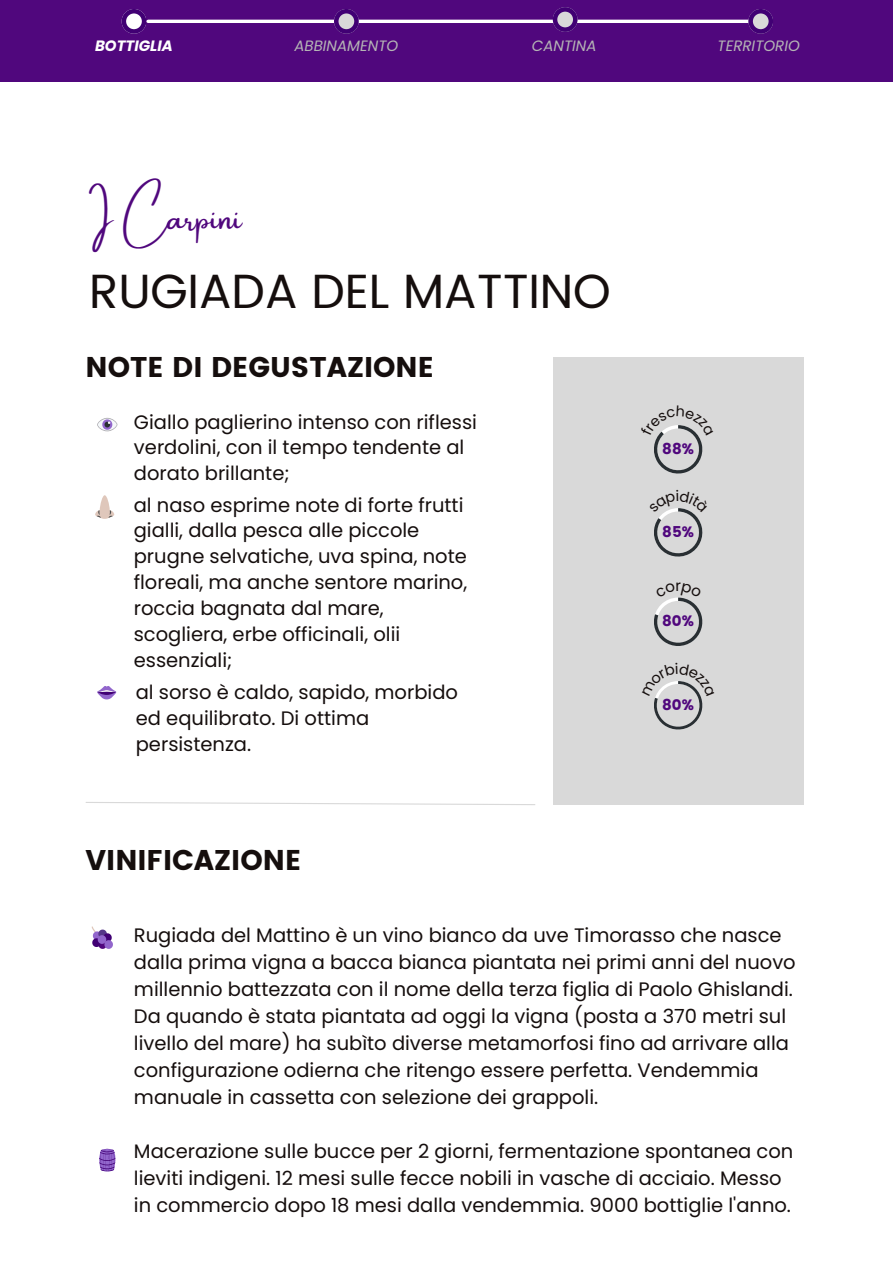
<style>
.page{position:relative;width:893px;height:1264px;background:#fff}
.page>*{position:absolute;margin:0;border:0;box-sizing:border-box;transform-origin:0 0}
.t1{font:48px "Poppins";letter-spacing:-.005em;color:#150e0d}
.t2{font:34.35px "Amsterdam One";color:#50077d}
.t3{font:28.5px "Poppins";color:#150e0d}
.t4{font:19.5px/25.8px "Poppins";color:#150e0d}
.t5{font:italic 15px "Poppins";color:#b5b5b5}
.t6{font:15px "Poppins";color:#50077d}
.t7{font:italic 700 15px "Poppins";color:#fff}
</style>
<div class="page">
<svg style="left:97px;top:418px;width:20px;height:13px"></svg>
<svg style="left:98px;top:418px;width:19px;height:12px"></svg>
<svg style="left:102px;top:419px;width:10px;height:11px"></svg>
<svg style="left:95px;top:495px;width:19px;height:24px"></svg>
<svg style="left:97px;top:686px;width:19px;height:13px"></svg>
<svg style="left:99px;top:1148px;width:17px;height:23px"></svg>
<svg style="left:92px;top:926px;width:21px;height:22px"></svg>
<div style="left:0;top:0;width:892px;height:82px;background:#50077d"></div>
<svg style="left:122px;top:9px;width:24px;height:25px"></svg>
<hr style="left:148px;top:20px;width:610px;height:3px;background:#fff">
<svg style="left:334px;top:9px;width:25px;height:25px"></svg>
<svg style="left:748px;top:9px;width:25px;height:25px"></svg>
<svg style="left:552px;top:7px;width:25px;height:25px"></svg>
<div style="left:552px;top:357px;width:251px;height:447px;background:#d9d9d9"></div>
<svg style="left:85px;top:802px;width:450px;height:3px"></svg>
<svg style="left:654px;top:425px;width:49px;height:48px"></svg>
<svg style="left:654px;top:597px;width:48px;height:49px"></svg>
<svg style="left:654px;top:508px;width:49px;height:48px"></svg>
<svg style="left:654px;top:681px;width:49px;height:48px"></svg>
<p class="t7" style="left:95px;top:35px;width:79px">BOTTIGLIA</p>
<p class="t5" style="left:294px;top:35px;width:105px">ABBINAMENTO</p>
<p class="t5" style="left:532px;top:35px;width:66px">CANTINA</p>
<p class="t5" style="left:717px;top:35px;width:84px">TERRITORIO</p>
<h2 class="t2" style="left:89px;top:199px;width:154px">I Carpini</h2>
<h1 class="t1" style="left:89px;top:263px;width:523px">RUGIADA DEL MATTINO</h1>
<h3 class="t3" style="left:85px;top:351px;width:350px">NOTE DI DEGUSTAZIONE</h3>
<p class="t4" style="left:134px;top:409px;width:344px">Giallo paglierino intenso con riflessi verdolini, con il tempo tendente al dorato brillante;</p>
<p class="t4" style="left:134px;top:492px;width:335px">al naso esprime note di forte frutti gialli, dalla pesca alle piccole prugne selvatiche, uva spina, note floreali, ma anche sentore marino, roccia bagnata dal mare, scogliera, erbe officinali, olii essenziali;</p>
<p class="t4" style="left:136px;top:679px;width:324px">al sorso è caldo, sapido, morbido ed equilibrato. Di ottima persistenza.</p>
<h3 class="t3" style="left:85px;top:843px;width:217px">VINIFICAZIONE</h3>
<p class="t6" style="left:662px;top:440px;width:33px">88%</p>
<p class="t6" style="left:662px;top:522px;width:33px">85%</p>
<p class="t6" style="left:662px;top:612px;width:33px">80%</p>
<p class="t6" style="left:662px;top:695px;width:33px">80%</p>
<p class="t4" style="left:134px;top:921px;width:663px;line-height:27px">Rugiada del Mattino è un vino bianco da uve Timorasso che nasce dalla prima vigna a bacca bianca piantata nei primi anni del nuovo millennio battezzata con il nome della terza figlia di Paolo Ghislandi.<br>Da quando è stata piantata ad oggi la vigna (posta a 370 metri sul livello del mare) ha subìto diverse metamorfosi fino ad arrivare alla configurazione odierna che ritengo essere perfetta. Vendemmia manuale in cassetta con selezione dei grappoli.</p>
<p class="t4" style="left:134px;top:1137px;width:660px;line-height:27px">Macerazione sulle bucce per 2 giorni, fermentazione spontanea con lieviti indigeni. 12 mesi sulle fecce nobili in vasche di acciaio. Messo in commercio dopo 18 mesi dalla vendemmia. 9000 bottiglie l'anno.</p>
</div>
